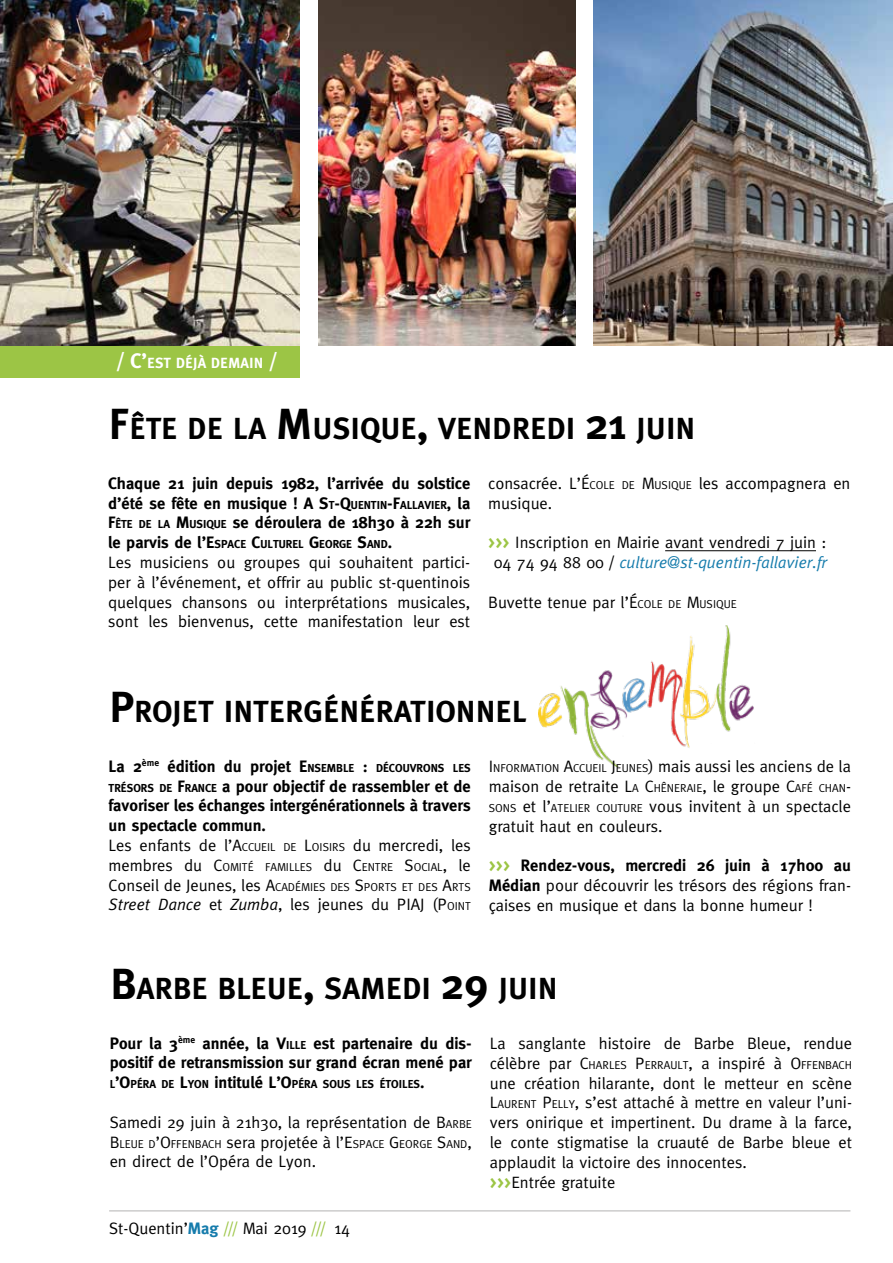
<style>
.page{position:relative;width:893px;height:1263px;background:#fff}
.page>*{position:absolute;margin:0;border:0;box-sizing:border-box;transform-origin:0 0}
.t1{font:700 30.45px "Meta Plus";color:#000}
.t2{font:16.5px/19.8px "Meta";color:#000;text-align:justify}
.t3{font:700 16.5px/19.8px "Meta";color:#000}
.t4{font:700 14.7px "Meta Plus";color:#fff}
.t5{font:11.55px/19.8px "Meta";color:#000}
.t6{font:700 11.55px "Meta";color:#000}
.s1{font-size:21px}
.s2{font-size:43.5px}
.s3{font-style:inherit}
.s4{font-size:11.55px}
.s5{font-size:16.5px}
.s6{font-weight:700;color:#9cc545}
.s7{font-style:italic;color:#167cac}
.s8{font-weight:400}
.s9{font-weight:400;font-size:11.55px}
.s10{font-style:italic}
.s11{font-weight:700}
.s12{font-weight:700;color:#167cac}
.s13{color:#9cc545}
</style>
<div class="page">
<hr style="left:109px;top:1210px;width:741px;height:1px;background:#b3b2b2">
<img style="left:538px;top:625px;width:216px;height:141px">
<div style="left:0;top:345px;width:300px;height:33px;background:#9cc545"></div>
<img style="left:0;top:0;width:300px;height:346px">
<img style="left:593px;top:0;width:300px;height:346px">
<img style="left:318px;top:0;width:257px;height:346px">
<hr style="left:665px;top:550px;width:151px;height:1px;background:#000">
<p class="t4" style="left:115px;top:354px;width:164px"><span class="s1">/ C’</span>EST DÉJÀ DEMAIN <span class="s1">/</span></p>
<h1 class="t1" style="left:109px;top:411px;width:588px"><span class="s2">F</span>ÊTE DE LA <span class="s2">M</span>USIQUE<span class="s2">,</span> VENDREDI <span class="s2">21</span> JUIN</h1>
<p class="t3" style="left:108px;top:473px;width:364px;text-align:justify">Chaque 21 juin depuis 1982, l’arrivée du solstice d’été se fête en musique ! A <span class="s3">S</span><span class="s4">T</span><span class="s3">-Q</span><span class="s4">UENTIN</span><span class="s3">-F</span><span class="s4">ALLAVIER</span>, la <span class="s3">F</span><span class="s4">ÊTE DE LA</span> <span class="s3">M</span><span class="s4">USIQUE</span> se déroulera de 18h30 à 22h sur</p>
<p class="t6" style="left:108px;top:537px;width:286px"><span class="s5">le parvis de l’</span><span class="s5">E</span>SPACE <span class="s5">C</span>ULTUREL <span class="s5">G</span>EORGE <span class="s5">S</span>AND<span class="s5">.</span></p>
<p class="t2" style="left:108px;top:552px;width:364px">Les musiciens ou groupes qui souhaitent partici&shy;per à l’événement, et offrir au public st-quentinois quelques chansons ou interprétations musicales, sont les bienvenus, cette manifestation leur est</p>
<p class="t2" style="left:488px;top:473px;width:364px">consacrée. <span class="s3">L’É</span><span class="s4">COLE DE</span> <span class="s3">M</span><span class="s4">USIQUE</span> les accompagnera en musique.</p>
<p class="t2" style="left:488px;top:533px;width:340px;text-align:center"><span class="s6">&gt;&gt;&gt;</span> Inscription en Mairie avant vendredi 7 juin :<br>04 74 94 88 00 / <span class="s7">culture@st-quentin-fallavier.fr</span></p>
<p class="t2" style="left:488px;top:592px;width:250px">Buvette tenue par l<span class="s3">’</span>É<span class="s4">COLE DE</span> <span class="s3">M</span><span class="s4">USIQUE</span></p>
<h1 class="t1" style="left:109px;top:694px;width:419px"><span class="s2">P</span>ROJET INTERGÉNÉRATIONNEL</h1>
<p class="t6" style="left:109px;top:761px;width:364px"><span class="s5">La 2</span><sup>ème</sup> <span class="s5">édition du projet</span> <span class="s5">E</span>NSEMBLE <span class="s5">:</span> DÉCOUVRONS LES</p>
<p class="t3" style="left:109px;top:776px;width:364px"><span class="s4">TRÉSORS DE</span> <span class="s3">F</span><span class="s4">RANCE</span> a pour objectif de rassembler et de favoriser les échanges intergénérationnels à travers un spectacle commun.<br><span class="s8">Les enfants de l’</span><span class="s8">A</span><span class="s9">CCUEIL DE</span> <span class="s8">L</span><span class="s9">OISIRS</span> <span class="s8">du mercredi, les</span></p>
<p class="t5" style="left:109px;top:857px;width:364px"><span class="s5">membres du</span> <span class="s5">C</span>OMITÉ FAMILLES <span class="s5">du</span> <span class="s5">C</span>ENTRE <span class="s5">S</span>OCIAL<span class="s5">, le<br>Conseil de Jeunes, les</span> <span class="s5">A</span>CADÉMIES DES <span class="s5">S</span>PORTS ET DES <span class="s5">A</span>RTS</p>
<p class="t2" style="left:109px;top:895px;width:364px"><span class="s10">Street Dance</span> et <span class="s10">Zumba</span>, les jeunes du PIAJ (<span class="s3">P</span><span class="s4">OINT</span></p>
<p class="t2" style="left:489px;top:756px;width:364px"><span class="s3">I</span> <span class="s4">NFORMATION</span> <span class="s3">A</span><span class="s4">CCUEIL</span> <span class="s3">J</span><span class="s4">EUNES</span>) mais aussi les anciens de la maison de retraite <span class="s3">L</span><span class="s4">A</span> <span class="s3">C</span><span class="s4">HÊNERAIE</span><span class="s3">,</span> le groupe <span class="s3">C</span><span class="s4">AFÉ CHAN</span><span class="s3">-</span><span class="s4">SONS</span> et l’<span class="s4">ATELIER COUTURE</span> vous invitent à un spectacle gratuit haut en couleurs.</p>
<p class="t2" style="left:489px;top:855px;width:364px"><span class="s6">&gt;&gt;&gt;</span> <span class="s11">Rendez-vous, mercredi 26 juin à 17h00 au Médian</span> pour découvrir les trésors des régions fran&shy;çaises en musique et dans la bonne humeur !</p>
<h1 class="t1" style="left:110px;top:970px;width:449px"><span class="s2">B</span>ARBE BLEUE<span class="s2">,</span> SAMEDI <span class="s2">29</span> JUIN</h1>
<p class="t3" style="left:110px;top:1033px;width:364px">Pour la 3<sup>ème</sup> année, la <span class="s3">V</span><span class="s4">ILLE</span> est partenaire du dis&shy;positif de retransmission sur grand écran mené par</p>
<p class="t6" style="left:110px;top:1077px;width:316px">L<span class="s5">’O</span>PÉRA DE <span class="s5">L</span>YON <span class="s5">intitulé</span> <span class="s5">L’O</span>PÉRA SOUS LES ÉTOILES<span class="s5">.</span></p>
<p class="t2" style="left:110px;top:1112px;width:364px">Samedi 29 juin à 21h30, la représentation de <span class="s3">B</span><span class="s4">ARBE</span></p>
<p class="t5" style="left:110px;top:1133px;width:364px"><span class="s5">B</span>LEUE D<span class="s5">’O</span> FFENBACH <span class="s5">sera projetée à l’</span><span class="s5">E</span>SPACE <span class="s5">G</span> EORGE <span class="s5">S</span>AND<span class="s5">,</span></p>
<p class="t2" style="left:110px;top:1151px;width:208px">en direct de l’Opéra de Lyon.</p>
<p class="t2" style="left:490px;top:1033px;width:364px">La sanglante histoire de Barbe Bleue, rendue</p>
<p class="t5" style="left:490px;top:1055px;width:364px"><span class="s5">célèbre par</span> <span class="s5">C</span>HARLES <span class="s5">P</span>ERRAULT<span class="s5">, a inspiré à</span> <span class="s5">O</span> FFENBACH</p>
<p class="t2" style="left:490px;top:1073px;width:364px;text-align:left">une création hilarante, dont le metteur en scène <span class="s3">L</span><span class="s4">AURENT</span> <span class="s3">P</span><span class="s4">ELLY</span>, s’est attaché à mettre en valeur l’uni&shy;vers onirique et impertinent. Du drame à la farce, le conte stigmatise la cruauté de Barbe bleue et applaudit la victoire des innocentes.<br><span class="s6">&gt;&gt;&gt;</span>Entrée gratuite</p>
<p class="t2" style="left:109px;top:1218px;width:242px">St-Quentin’<span class="s12">Mag</span> <span class="s13">///</span> Mai 2019 <span class="s13">///</span> 14</p>
</div>
